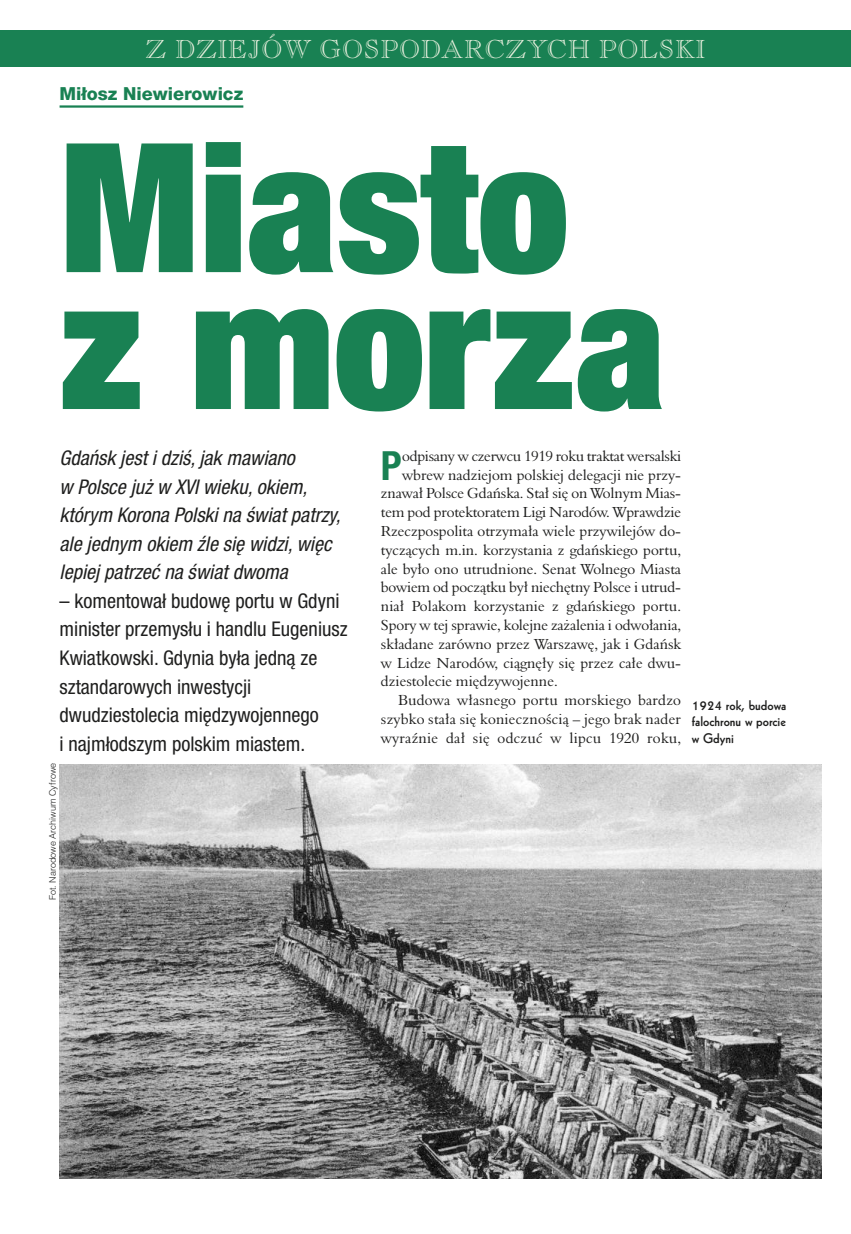
<style>
.page{position:relative;width:851px;height:1234px;background:#fff}
.page>*{position:absolute;margin:0;border:0;box-sizing:border-box;transform-origin:0 0}
.t1{font:900 condensed 180px/136.8px "Helvetica Neue LT Com";color:#198153}
.t2{font:700 condensed 40.2px "Helvetica Neue LT Com";color:#198153}
.t3{font:25.5px "Caslon Opnface EU";letter-spacing:.05em;color:#eaf1df}
.t4{font:condensed 20.25px/28.5px "Helvetica Neue LT Com";color:#1f1f1e}
.t5{font:italic condensed 20.25px/28.5px "Helvetica Neue LT Com";color:#1f1f1e}
.t6{font:800 18px "Helvetica Neue LT Com";color:#198153}
.t7{font:15px "Aldine 401 EU";color:#1f1f1e}
.t8{font:15px "Aldine 401 EU";letter-spacing:-.02em;color:#1f1f1e}
.t9{font:700 13.5px/16.2px "Geometric 231 EU";color:#1f1f1e;text-align:justify}
.t10{font:300 9px "Helvetica";color:#1f1f1e}
</style>
<div class="page">
<hr style="left:60px;top:105px;width:183px;height:3px;background:#198153">
<div style="left:0;top:30px;width:850px;height:36px;background:#198153"></div>
<img style="left:60px;top:764px;width:761px;height:414px">
<h3 class="t3" style="left:146px;top:33px;width:560px">Z DZIEJÓW GOSPODARCZYCH POLSKI</h3>
<p class="t6" style="left:60px;top:83px;width:185px">Miłosz Niewierowicz</p>
<h1 class="t1" style="left:60px;top:136px;width:607px">Miasto z morza</h1>
<h3 class="t5" style="left:60px;top:443px;width:282px">Gdańsk jest i dziś, jak mawiano<br>w Polsce już w XVI wieku, okiem, którym Korona Polski na świat patrzy, ale jednym okiem źle się widzi, więc lepiej patrzeć na świat dwoma</h3>
<h3 class="t4" style="left:60px;top:586px;width:289px">– komentował budowę portu w Gdyni minister przemysłu i handlu Eugeniusz Kwiatkowski. Gdynia była jedną ze sztandarowych inwestycji dwudziestolecia międzywojennego<br>i najmłodszym polskim miastem.</h3>
<p class="t10" style="left:45px;top:899px;width:139px;rotate:-90deg">Fot. Narodowe Archiwum Cyfrowe</p>
<h2 class="t2" style="left:381px;top:441px;width:22px">P</h2>
<p class="t8" style="left:402px;top:446px;width:280px">odpisany w czerwcu 1919 roku traktat wersalski</p>
<p class="t7" style="left:402px;top:465px;width:280px">wbrew nadziejom polskiej delegacji nie przy-</p>
<p class="t7" style="left:381px;top:484px;width:301px">znawał Polsce Gdańska. Stał się on Wolnym Mias-</p>
<p class="t7" style="left:381px;top:503px;width:301px">tem pod protektoratem Ligi Narodów. Wprawdzie</p>
<p class="t7" style="left:381px;top:521px;width:301px">Rzeczpospolita otrzymała wiele przywilejów do-</p>
<p class="t7" style="left:381px;top:540px;width:301px">tyczących m.in. korzystania z gdańskiego portu,</p>
<p class="t7" style="left:381px;top:559px;width:301px">ale było ono utrudnione. Senat Wolnego Miasta</p>
<p class="t7" style="left:381px;top:578px;width:301px">bowiem od początku był niechętny Polsce i utrud-</p>
<p class="t7" style="left:381px;top:597px;width:301px">niał Polakom korzystanie z gdańskiego portu.</p>
<p class="t7" style="left:381px;top:615px;width:301px">Spory w tej sprawie, kolejne zażalenia i odwołania,</p>
<p class="t7" style="left:381px;top:634px;width:301px">składane zarówno przez Warszawę, jak i Gdańsk</p>
<p class="t7" style="left:381px;top:653px;width:301px">w Lidze Narodów, ciągnęły się przez całe dwu-</p>
<p class="t7" style="left:381px;top:672px;width:178px">dziestolecie międzywojenne.</p>
<p class="t7" style="left:398px;top:690px;width:284px">Budowa własnego portu morskiego bardzo</p>
<p class="t7" style="left:381px;top:709px;width:301px">szybko stała się koniecznością – jego brak nader</p>
<p class="t7" style="left:381px;top:728px;width:301px">wyraźnie dał się odczuć w lipcu 1920 roku,</p>
<p class="t9" style="left:691px;top:697px;width:96px">1924 rok, budowa falochronu w porcie w Gdyni</p>
</div>
